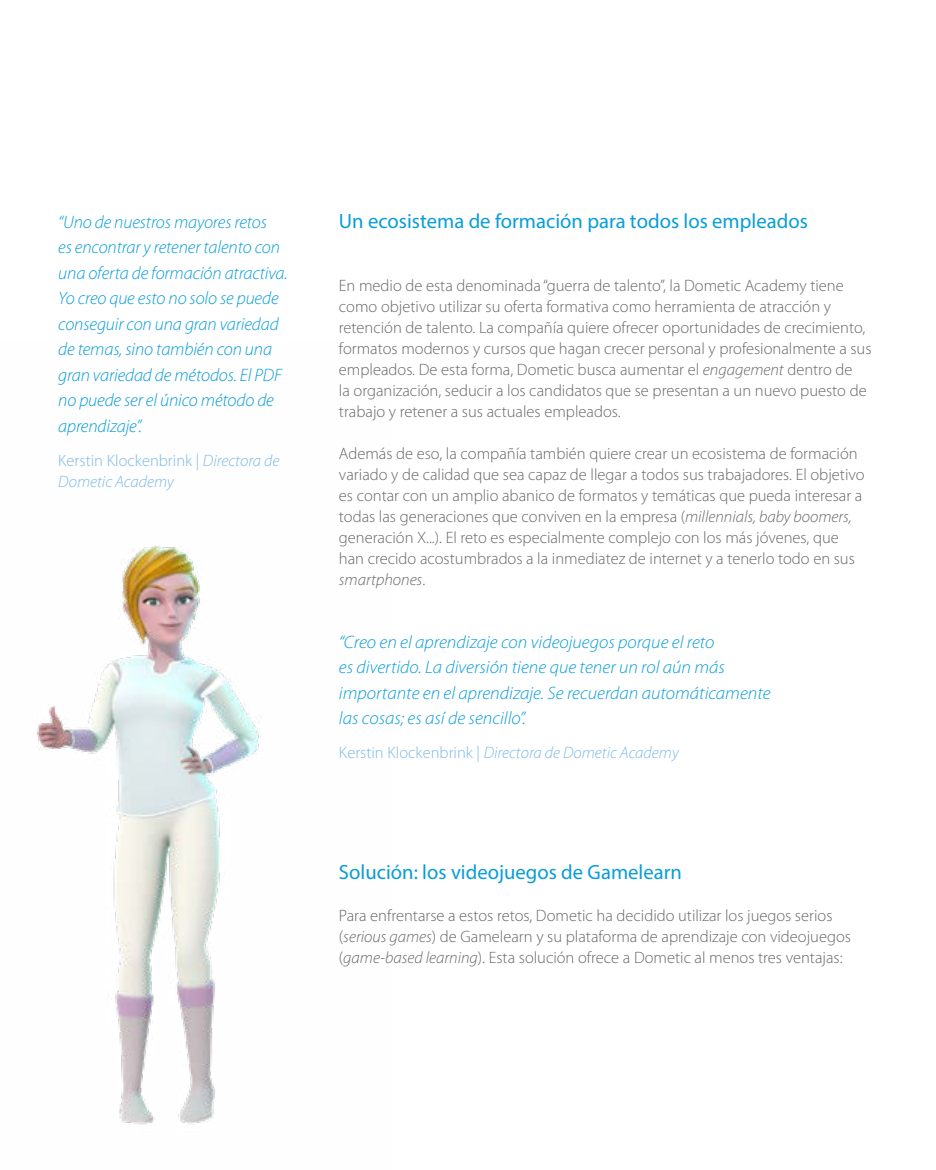
<style>
.page{position:relative;width:936px;height:1170px;background:#fff}
.page>*{position:absolute;margin:0;border:0;box-sizing:border-box;transform-origin:0 0}
.t1{font:20.7px "Myriad Pro";color:#089dd9}
.t2{font:italic 300 18px/25.5px "Myriad Pro";letter-spacing:-.01em;color:#089dd9}
.t3{font:300 16.5px/21px "Myriad Pro";color:#6a6766}
.t4{font:italic 300 16.5px/21px "Myriad Pro";color:#7eb9e6}
.s1{font-style:normal}
.s2{font-style:italic}
</style>
<div class="page">
<img style="left:36px;top:545px;width:224px;height:580px">
<p class="t2" style="left:58px;top:209px;width:231px">“Uno de nuestros mayores retos<br>es encontrar y retener talento con una oferta de formación atractiva.<br>Yo creo que esto no solo se puede conseguir con una gran variedad de temas, sino también con una gran variedad de métodos. El PDF no puede ser el único método de aprendizaje”.</p>
<p class="t4" style="left:58px;top:450px;width:222px"><span class="s1">Kerstin Klockenbrink |</span> Directora de<br>Dometic Academy</p>
<p class="t1" style="left:339px;top:208px;width:470px">Un ecosistema de formación para todos los empleados</p>
<p class="t3" style="left:339px;top:275px;width:534px">En medio de esta denominada “guerra de talento”, la Dometic Academy tiene como objetivo utilizar su oferta formativa como herramienta de atracción y retención de talento. La compañía quiere ofrecer oportunidades de crecimiento, formatos modernos y cursos que hagan crecer personal y profesionalmente a sus empleados. De esta forma, Dometic busca aumentar el <span class="s2">engagement</span> dentro de<br>la organización, seducir a los candidatos que se presentan a un nuevo puesto de trabajo y retener a sus actuales empleados.</p>
<p class="t3" style="left:339px;top:443px;width:527px">Además de eso, la compañía también quiere crear un ecosistema de formación variado y de calidad que sea capaz de llegar a todos sus trabajadores. El objetivo es contar con un amplio abanico de formatos y temáticas que pueda interesar a todas las generaciones que conviven en la empresa (<span class="s2">millennials, baby boomers, </span>generación X...). El reto es especialmente complejo con los más jóvenes, que han crecido acostumbrados a la inmediatez de internet y a tenerlo todo en sus <span class="s2">smartphones</span>.</p>
<p class="t2" style="left:339px;top:629px;width:433px">“Creo en el aprendizaje con videojuegos porque el reto<br>es divertido. La diversión tiene que tener un rol aún más importante en el aprendizaje. Se recuerdan automáticamente las cosas; es así de sencillo”.</p>
<p class="t4" style="left:339px;top:742px;width:341px"><span class="s1">Kerstin Klockenbrink |</span> Directora de Dometic Academy</p>
<p class="t1" style="left:339px;top:859px;width:344px">Solución: los videojuegos de Gamelearn</p>
<p class="t3" style="left:339px;top:905px;width:513px">Para enfrentarse a estos retos, Dometic ha decidido utilizar los juegos serios (<span class="s2">serious games</span>) de Gamelearn y su plataforma de aprendizaje con videojuegos (<span class="s2">game-based learning</span>). Esta solución ofrece a Dometic al menos tres ventajas:</p>
</div>
